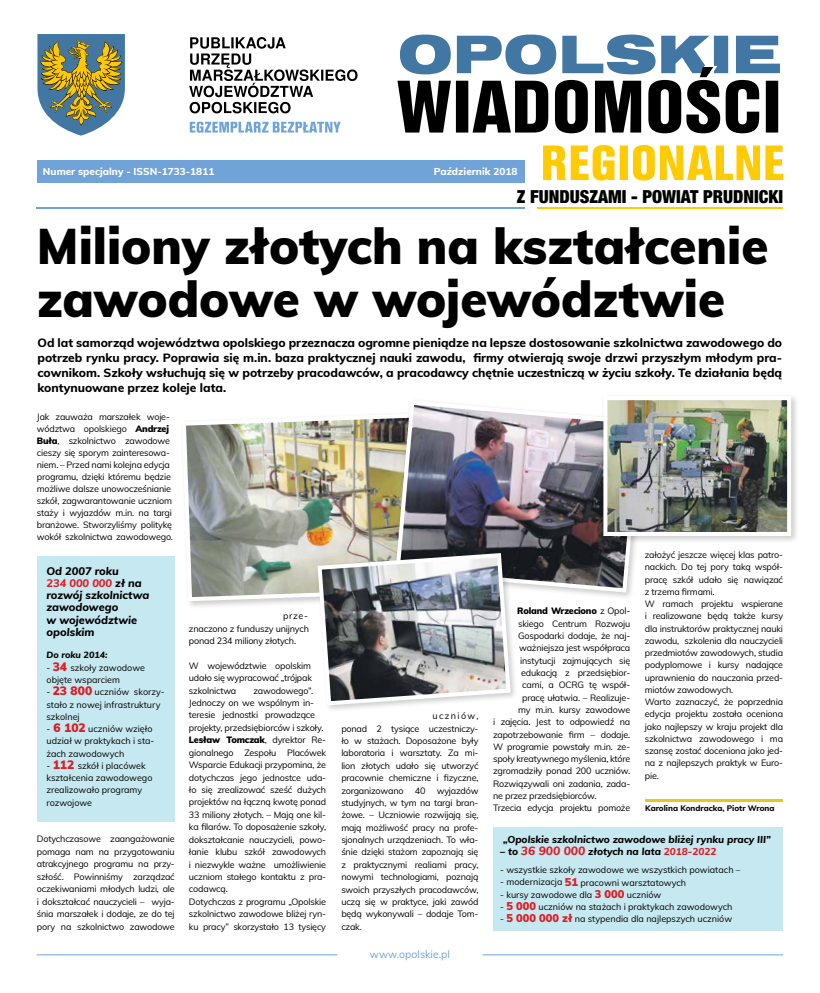
<style>
.page{position:relative;width:820px;height:993px;background:#fff}
.page>*{position:absolute;margin:0;border:0;box-sizing:border-box;transform-origin:0 0}
.t1{font:900 49px/53px "Muli";color:#000}
.t2{font:900 condensed 18px "Helvetica Neue LT Pro";color:#000}
.t3{font:800 12px/15px "Muli";color:#000;text-align:justify}
.t4{font:italic 800 11px/12.2px "Muli";color:#000}
.t5{font:10.5px "Muli";color:#70a4d8}
.t6{font:italic 800 10px "Muli";color:#000}
.t7{font:800 10px "Muli";color:#fff}
.t8{font:9px/12.4px "Muli";letter-spacing:-.02em;color:#000;text-align:justify}
.t9{font:9px/12.2px "Muli";color:#000}
.t10{font:900 9px "Muli";letter-spacing:-.02em;color:#000}
.t11{font:italic 800 9px "Muli";color:#000}
.t12{font:800 8px "Muli";color:#000}
.s1{font-weight:900}
.s2{color:#dc1f26}
.s3{font-weight:900;font-size:12px;color:#dc1f26}
.s4{font-weight:400}
.s5{font-size:12px;color:#dc1f26}
.s6{font-weight:900;font-size:11px;color:#dc1f26}
</style>
<div class="page">
<hr style="left:482px;top:954px;width:300px;height:1px;background:#70a4d8">
<hr style="left:37px;top:954px;width:300px;height:1px;background:#70a4d8">
<svg style="left:543px;top:145px;width:240px;height:35px"></svg>
<svg style="left:397px;top:35px;width:383px;height:99px"></svg>
<svg style="left:189px;top:37px;width:168px;height:76px"></svg>
<svg style="left:190px;top:121px;width:150px;height:12px"></svg>
<hr style="left:37px;top:208px;width:488px;height:1px;background:#70a4d8">
<hr style="left:537px;top:208px;width:245px;height:1px;background:#ffcb05">
<div style="left:37px;top:160px;width:487px;height:22px;background:#70a4d8"></div>
<svg style="left:37px;top:34px;width:88px;height:102px;background:#8a9573"></svg>
<img style="left:186px;top:418px;width:207px;height:185px">
<div style="left:393px;top:398px;width:256px;height:202px;background:#000;opacity:.2"></div>
<img style="left:393px;top:398px;width:250px;height:196px">
<div style="left:600px;top:393px;width:199px;height:151px;background:#000;opacity:.2"></div>
<img style="left:608px;top:401px;width:177px;height:130px">
<div style="left:603px;top:396px;width:187px;height:140px;border:4px solid #fff"></div>
<div style="left:37px;top:556px;width:138px;height:265px;background:#c5e8f1"></div>
<div style="left:493px;top:826px;width:289px;height:104px;background:#c5e8f1"></div>
<div style="left:315px;top:550px;width:203px;height:163px;background:#000;opacity:.2"></div>
<img style="left:315px;top:550px;width:197px;height:157px">
<hr style="left:645px;top:799px;width:137px;height:2px;background:#e9c51d">
<p class="t7" style="left:43px;top:164px;width:173px">Numer specjalny - ISSN-1733-1811</p>
<p class="t7" style="left:434px;top:164px;width:85px">Październik 2018</p>
<h2 class="t2" style="left:516px;top:185px;width:268px">Z FUNDUSZAMI - POWIAT PRUDNICKI</h2>
<h1 class="t1" style="left:37px;top:217px;width:732px">Miliony złotych na kształcenie zawodowe w województwie</h1>
<p class="t3" style="left:37px;top:335px;width:745px">Od lat samorząd województwa opolskiego przeznacza ogromne pieniądze na lepsze dostosowanie szkolnictwa zawodowego do potrzeb rynku pracy. Poprawia się m.in. baza praktycznej nauki zawodu, firmy otwierają swoje drzwi przyszłym młodym pra&shy;cownikom. Szkoły wsłuchują się w potrzeby pracodawców, a pracodawcy chętnie uczestniczą w życiu szkoły. Te działania będą kontynuowane przez koleje lata.</p>
<p class="t8" style="left:37px;top:410px;width:138px;line-height:12px;text-align:left">Jak zauważa marszałek woje&shy;wództwa opolskiego <span class="s1">Andrzej<br>Buła</span>, szkolnictwo zawodowe cieszy się sporym zainteresowa&shy;niem. – Przed nami kolejna edycja programu, dzięki któremu będzie możliwe dalsze unowocześnianie szkół, zagwarantowanie uczniom staży i wyjazdów m.in. na targi branżowe. Stworzyliśmy politykę wokół szkolnictwa zawodowego.</p>
<p class="t4" style="left:46px;top:564px;width:104px">Od 2007 roku<br><span class="s2">234 000 000</span> zł na rozwój szkolnictwa zawodowego<br>w województwie opolskim</p>
<p class="t11" style="left:46px;top:648px;width:63px">Do roku 2014:</p>
<p class="t9" style="left:46px;top:660px;width:100px">- <span class="s3">34</span> szkoły zawodowe objęte wsparciem</p>
<p class="t9" style="left:46px;top:685px;width:119px">- <span class="s3">23 800</span> uczniów skorzy&shy;stało z nowej infrastruktury szkolnej</p>
<p class="t9" style="left:46px;top:722px;width:109px">- <span class="s3">6 102</span> uczniów wzięło udział w praktykach i sta&shy;żach zawodowych</p>
<p class="t9" style="left:46px;top:758px;width:107px">- <span class="s3">112</span> szkół i placówek kształcenia zawodowego zrealizowało programy rozwojowe</p>
<p class="t8" style="left:37px;top:832px;width:139px">Dotychczasowe zaangażowanie pomaga nam na przygotowaniu atrakcyjnego programu na przy&shy;szłość. Powinniśmy zarządzać oczekiwaniami młodych ludzi, ale i dokształcać nauczycieli – wyja&shy;śnia marszałek i dodaje, ze do tej pory na szkolnictwo zawodowe</p>
<p class="t8" style="left:189px;top:609px;width:122px;text-indent:94px">prze&shy;znaczono z funduszy unijnych ponad 234 miliony złotych.</p>
<p class="t8" style="left:189px;top:658px;width:125px">W województwie opolskim udało się wypracować „trójpak szkolnictwa</p>
<p class="t8" style="left:189px;top:683px;width:139px;text-align:left;text-indent:65px">zawodowego”.<br>Jednoczy on we wspólnym in&shy;teresie jednostki prowadzące projekty, przedsiębiorców i szkoły.<br><span class="s1">Lesław Tomczak</span>, dyrektor Re&shy;gionalnego Zespołu Placówek<br>Wsparcie Edukacji przypomina, że dotychczas jego jednostce uda&shy;ło się zrealizować sześć dużych projektów na łączną kwotę ponad<br>33 miliony złotych. – Mają one kil&shy;ka filarów. To doposażenie szkoły, dokształcanie nauczycieli, powo&shy;łanie klubu szkół zawodowych i niezwykle ważne umożliwienie uczniom stałego kontaktu z pra&shy;codawcą.<br>Dotychczas z programu „Opolskie szkolnictwo zawodowe bliżej ryn&shy;ku pracy” skorzystało 13 tysięcy</p>
<p class="t8" style="left:341px;top:709px;width:139px;text-indent:91px">uczniów, ponad 2 tysiące uczestniczy&shy;ło w stażach. Doposażone były laboratoria i warsztaty. Za mi&shy;lion złotych udało się utworzyć pracownie chemiczne i fizyczne, zorganizowano 40 wyjazdów studyjnych, w tym na targi bran&shy;żowe. – Uczniowie rozwijają się, mają możliwość pracy na profe&shy;sjonalnych urządzeniach. To wła&shy;śnie dzięki stażom zapoznają się z praktycznymi realiami pracy, nowymi technologiami, poznają swoich przyszłych pracodawców, uczą się w praktyce, jaki zawód będą wykonywali – dodaje Tom&shy;czak.</p>
<p class="t5" style="left:370px;top:945px;width:82px">www.opolskie.pl</p>
<p class="t10" style="left:517px;top:604px;width:115px">Roland Wrzeciono <span class="s4">z Opol-</span></p>
<p class="t8" style="left:518px;top:616px;width:114px">skiego Centrum Rozwoju</p>
<p class="t8" style="left:518px;top:629px;width:114px">Gospodarki dodaje, że naj-</p>
<p class="t8" style="left:519px;top:641px;width:113px">ważniejsza jest współpraca</p>
<p class="t8" style="left:520px;top:653px;width:112px">instytucji zajmujących się</p>
<p class="t8" style="left:521px;top:666px;width:110px">edukacją z przedsiębior-</p>
<p class="t8" style="left:522px;top:678px;width:110px">cami, a OCRG tę współ-</p>
<p class="t8" style="left:522px;top:690px;width:110px">pracę ułatwia. – Realizuje-</p>
<p class="t8" style="left:518px;top:702px;width:114px">my m.in. kursy zawodowe</p>
<p class="t8" style="left:493px;top:715px;width:139px">i zajęcia. Jest to odpowiedź na</p>
<p class="t8" style="left:493px;top:727px;width:139px">zapotrzebowanie firm – dodaje.</p>
<p class="t8" style="left:493px;top:739px;width:138px">W programie powstały m.in. ze-</p>
<p class="t8" style="left:493px;top:752px;width:139px">społy kreatywnego myślenia, które</p>
<p class="t8" style="left:493px;top:764px;width:139px">zgromadziły ponad 200 uczniów.</p>
<p class="t8" style="left:493px;top:776px;width:139px">Rozwiązywali oni zadania, zada-</p>
<p class="t8" style="left:493px;top:788px;width:105px">ne przez przedsiębiorców.</p>
<p class="t8" style="left:493px;top:801px;width:139px">Trzecia edycja projektu pomoże</p>
<p class="t8" style="left:644px;top:548px;width:140px;text-align:left">założyć jeszcze więcej klas patro&shy;nackich. Do tej pory taką współ&shy;pracę szkół udało się nawiązać z trzema firmami.<br>W ramach projektu wspierane i realizowane będą także kursy dla instruktorów praktycznej nauki zawodu, szkolenia dla nauczycieli przedmiotów zawodowych, studia podyplomowe i kursy nadające uprawnienia do nauczania przed&shy;miotów zawodowych.<br>Warto zaznaczyć, że poprzednia edycja projektu została oceniona jako najlepszy w kraju projekt dla szkolnictwa zawodowego i ma szansę zostać doceniona jako jed&shy;na z najlepszych praktyk w Euro&shy;pie.</p>
<p class="t12" style="left:645px;top:802px;width:131px">Karolina Kondracka, Piotr Wrona</p>
<p class="t6" style="left:503px;top:832px;width:269px">„Opolskie szkolnictwo zawodowe bliżej rynku pracy III”</p>
<p class="t6" style="left:500px;top:844px;width:217px">– to <span class="s5">36 900 000</span> złotych na lata <span class="s2">2018-2022</span></p>
<p class="t9" style="left:500px;top:863px;width:242px">- wszystkie szkoły zawodowe we wszystkich powiatach –</p>
<p class="t9" style="left:500px;top:875px;width:187px">- modernizacja <span class="s6">51</span> pracowni warsztatowych</p>
<p class="t9" style="left:500px;top:887px;width:163px">- kursy zawodowe dla <span class="s6">3 000</span> uczniów</p>
<p class="t9" style="left:500px;top:899px;width:234px">- <span class="s6">5 000</span> uczniów na stażach i praktykach zawodowych</p>
<p class="t9" style="left:500px;top:911px;width:233px">- <span class="s6">5 000 000 zł</span> na stypendia dla najlepszych uczniów</p>
</div>
